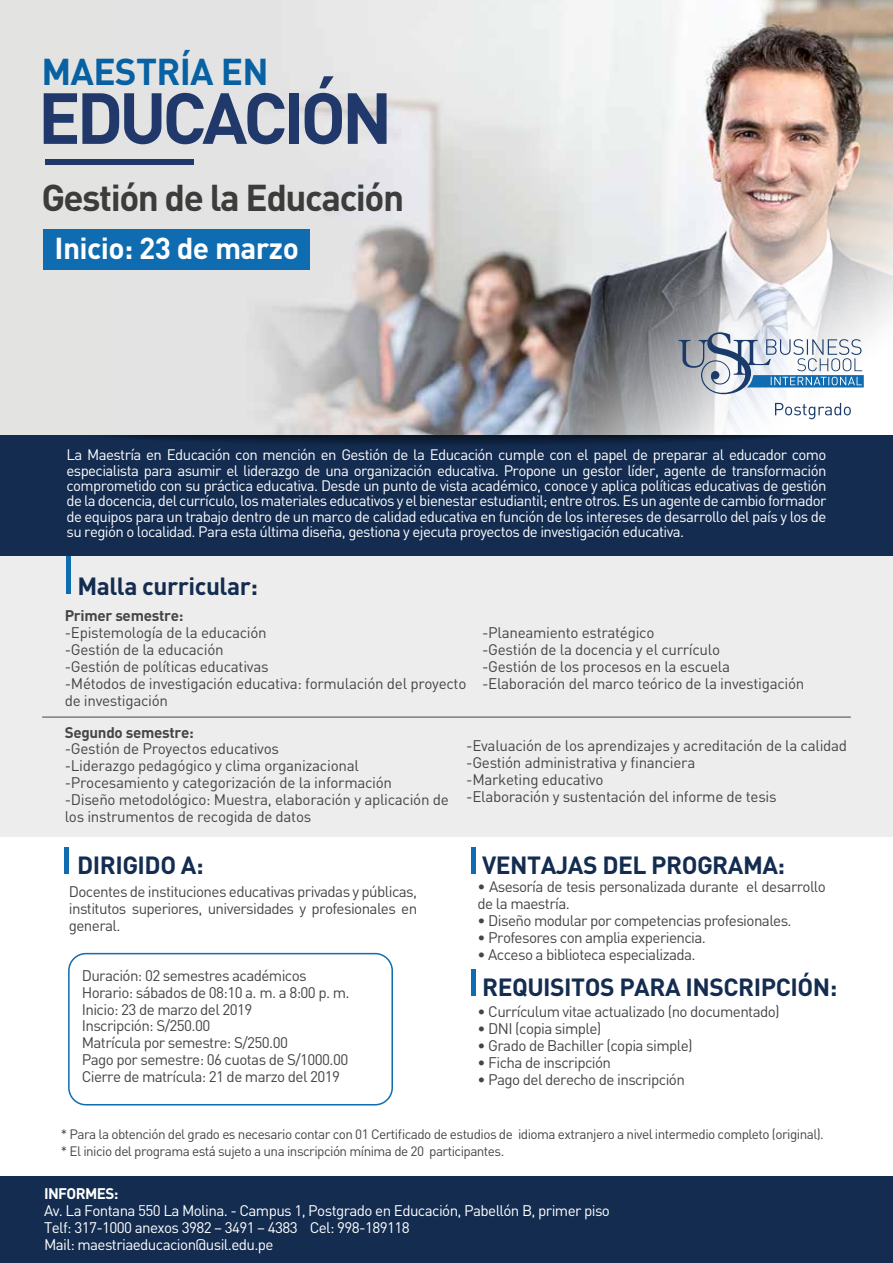
<style>
.page{position:relative;width:893px;height:1263px;background:#fff}
.page>*{position:absolute;margin:0;border:0;box-sizing:border-box;transform-origin:0 0}
.t1{font:700 71.1px "DIN Pro";letter-spacing:-.06em;color:#21386a}
.t2{font:700 36.9px "DIN Pro";letter-spacing:-.04em;color:#3c3c3b}
.t3{font:700 36.9px "DIN Pro";letter-spacing:-.02em;color:#0761a2}
.t4{font:700 29.85px "DIN Pro";letter-spacing:-.02em;color:#fff}
.t5{font:700 24.6px "DIN Pro";letter-spacing:-.02em;color:#132c50}
.t6{font:15.15px/17px "DIN Pro";letter-spacing:-.02em;color:#464545}
.t7{font:15.15px/17px "DIN Pro";letter-spacing:-.04em;color:#464545}
.t8{font:15.15px/17px "DIN Pro";letter-spacing:-.04em;color:#fff}
.t9{font:700 15.15px "DIN Pro";letter-spacing:-.02em;color:#464545}
.t10{font:700 15.15px "DIN Pro";letter-spacing:-.04em;color:#fff}
.t11{font:15px/15.3px "DIN Pro";letter-spacing:-.04em;color:#fff;text-align:justify}
.t12{font:13.5px/16.8px "DIN Pro";letter-spacing:-.04em;color:#464545}
</style>
<div class="page">
<div style="left:0;top:547px;width:893px;height:289px;background:#ededed"></div>
<hr style="left:67px;top:530px;width:4px;height:63px;background:#0f6cb0">
<div style="left:0;top:435px;width:893px;height:121px;background:#132c50"></div>
<img style="left:111px;top:1px;width:782px;height:402px">
<svg style="left:679px;top:332px;width:185px;height:62px"></svg>
<svg style="left:107px;top:403px;width:744px;height:41px"></svg>
<hr style="left:472px;top:970px;width:4px;height:26px;background:#0f6cb0">
<hr style="left:472px;top:847px;width:4px;height:26px;background:#0f6cb0">
<hr style="left:65px;top:847px;width:4px;height:26px;background:#0f6cb0">
<div style="left:68px;top:953px;width:325px;height:152px;border:2px solid #0f6cb0;border-radius:17px"></div>
<div style="left:0;top:1176px;width:893px;height:87px;background:#132c50"></div>
<hr style="left:42px;top:717px;width:809px;height:1px;background:#464545">
<div style="left:0;top:1px;width:111px;height:434px;background:#e3e3e2"></div>
<div style="left:45px;top:159px;width:149px;height:6px;background:#21386a"></div>
<div style="left:44px;top:229px;width:266px;height:40px;background:#0f6cb0"></div>
<h2 class="t3" style="left:41px;top:47px;width:229px">MAESTRÍA EN</h2>
<h1 class="t1" style="left:38px;top:70px;width:356px">EDUCACIÓN</h1>
<h2 class="t2" style="left:41px;top:172px;width:364px">Gestión de la Educación</h2>
<h3 class="t4" style="left:54px;top:228px;width:246px">Inicio: 23 de marzo</h3>
<p class="t11" style="left:67px;top:447px;width:761px">La Maestría en Educación con mención en Gestión de la Educación cumple con el papel de preparar al educador como especialista para asumir el liderazgo de una organización educativa. Propone un gestor líder, agente de transformación comprometido con su práctica educativa. Desde un punto de vista académico, conoce y aplica políticas educativas de gestión de la docencia, del currículo, los materiales educativos y el bienestar estudiantil; entre otros. Es un agente de cambio formador de equipos para un trabajo dentro de un marco de calidad educativa en función de los intereses de desarrollo del país y los de su región o localidad. Para esta última diseña, gestiona y ejecuta proyectos de investigación educativa.</p>
<h3 class="t5" style="left:77px;top:569px;width:182px">Malla curricular:</h3>
<p class="t9" style="left:65px;top:605px;width:120px">Primer semestre:</p>
<p class="t6" style="left:65px;top:624px;width:403px">-Epistemología de la educación<br>-Gestión de la educación<br>-Gestión de políticas educativas<br>-Métodos de investigación educativa: formulación del proyecto de investigación</p>
<p class="t6" style="left:482px;top:623px;width:324px">-Planeamiento estratégico<br>-Gestión de la docencia y el currículo<br>-Gestión de los procesos en la escuela -Elaboración del marco teórico de la investigación</p>
<p class="t9" style="left:65px;top:722px;width:131px">Segundo semestre:</p>
<p class="t6" style="left:65px;top:740px;width:386px">-Gestión de Proyectos educativos<br>-Liderazgo pedagógico y clima organizacional -Procesamiento y categorización de la información<br>-Diseño metodológico: Muestra, elaboración y aplicación de los instrumentos de recogida de datos</p>
<p class="t6" style="left:466px;top:737px;width:382px">-Evaluación de los aprendizajes y acreditación de la calidad -Gestión administrativa y financiera<br>-Marketing educativo<br>-Elaboración y sustentación del informe de tesis</p>
<h3 class="t5" style="left:77px;top:848px;width:128px">DIRIGIDO A:</h3>
<h3 class="t5" style="left:482px;top:848px;width:305px">VENTAJAS DEL PROGRAMA:</h3>
<p class="t6" style="left:69px;top:882px;width:350px;text-align:justify">Docentes de instituciones educativas privadas y públicas, institutos superiores, universidades y profesionales en general.</p>
<p class="t7" style="left:82px;top:966px;width:269px">Duración: 02 semestres académicos Horario: sábados de 08:10 a. m. a 8:00 p. m.<br>Inicio: 23 de marzo del 2019<br>Inscripción: S/250.00<br>Matrícula por semestre: S/250.00<br>Pago por semestre: 06 cuotas de S/1000.00<br>Cierre de matrícula: 21 de marzo del 2019</p>
<p class="t7" style="left:478px;top:878px;width:350px">• Asesoría de tesis personalizada durante el desarrollo de la maestría.</p>
<p class="t7" style="left:478px;top:911px;width:316px">• Diseño modular por competencias profesionales.</p>
<p class="t7" style="left:478px;top:928px;width:230px">• Profesores con amplia experiencia.</p>
<p class="t7" style="left:478px;top:945px;width:220px">• Acceso a biblioteca especializada.</p>
<h3 class="t5" style="left:482px;top:970px;width:357px">REQUISITOS PARA INSCRIPCIÓN:</h3>
<p class="t7" style="left:478px;top:1003px;width:304px">• Currículum vitae actualizado (no documentado)</p>
<p class="t7" style="left:478px;top:1020px;width:125px">• DNI (copia simple)</p>
<p class="t7" style="left:478px;top:1036px;width:217px">• Grado de Bachiller (copia simple)</p>
<p class="t7" style="left:478px;top:1053px;width:135px">• Ficha de inscripción</p>
<p class="t7" style="left:478px;top:1070px;width:209px">• Pago del derecho de inscripción</p>
<p class="t12" style="left:61px;top:1125px;width:765px">* Para la obtención del grado es necesario contar con 01 Certificado de estudios de idioma extranjero a nivel intermedio completo (original). * El inicio del programa está sujeto a una inscripción mínima de 20 participantes.</p>
<p class="t10" style="left:44px;top:1183px;width:76px">INFORMES:</p>
<p class="t8" style="left:44px;top:1201px;width:567px">Av. La Fontana 550 La Molina. - Campus 1, Postgrado en Educación, Pabellón B, primer piso<br>Telf: 317-1000 anexos 3982 – 3491 – 4383 Cel: 998-189118<br>Mail: maestriaeducacion@usil.edu.pe</p>
</div>
